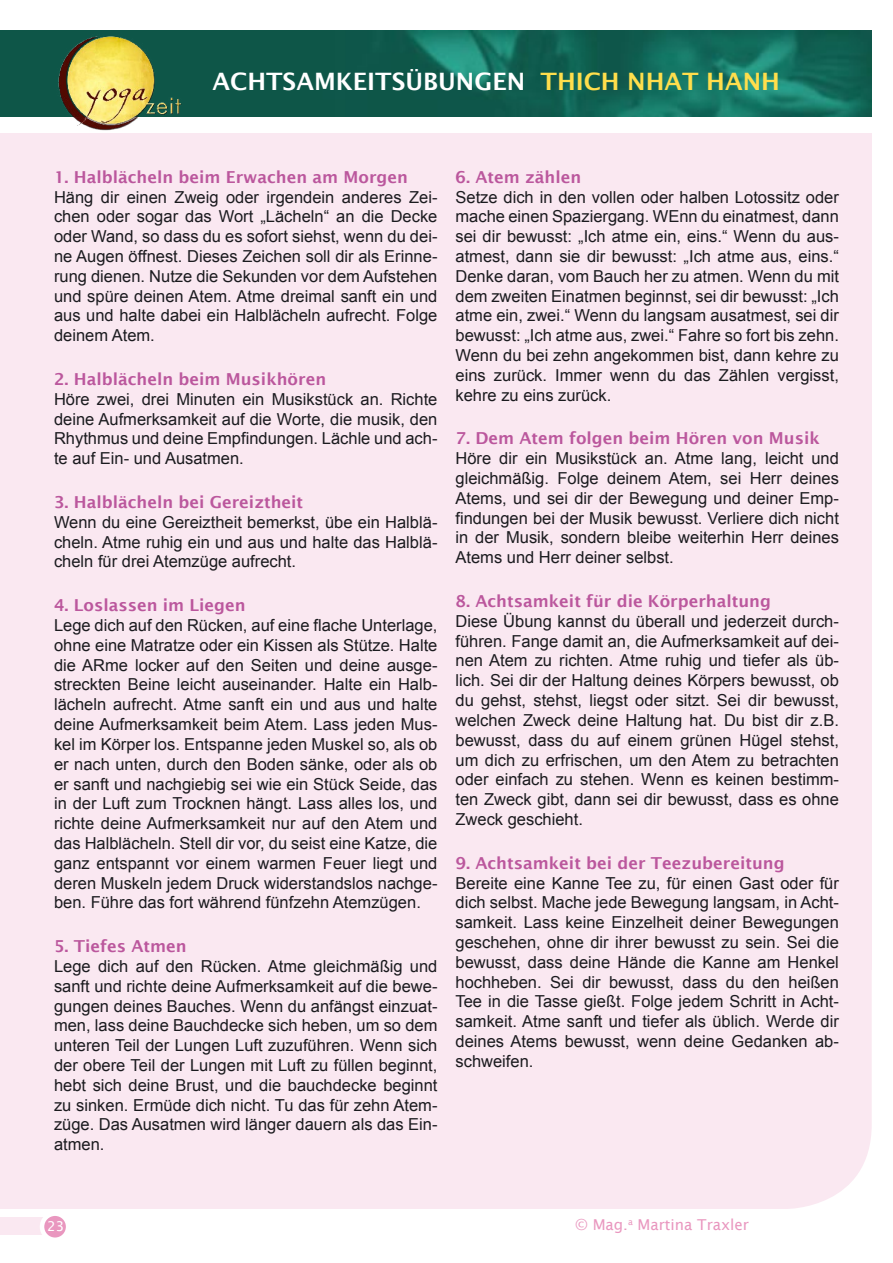
<style>
.page{position:relative;width:893px;height:1263px;background:#fff}
.page>*{position:absolute;margin:0;border:0;box-sizing:border-box;transform-origin:0 0}
.t1{font:600 24px "Lucida Sans";color:#fff}
.t2{font:16.5px/19.8px "Arial";color:#1b1b1f;text-align:justify}
.t3{font:600 16.5px "Lucida Sans";color:#bb579d}
.t4{font:15px "Lucida Sans";color:#e997bf}
.t5{font:13.5px "Lucida Sans";color:#fff}
.s1{color:#ffde4c}
</style>
<div class="page">
<div style="left:0;top:969px;width:872px;height:240px;background:#fae8f1"></div>
<img style="left:0;top:30px;width:872px;height:86px">
<div style="left:0;top:1217px;width:63px;height:17px;background:#fae8f1"></div>
<svg style="left:42px;top:1214px;width:26px;height:26px"></svg>
<div style="left:40px;top:1211px;width:30px;height:31px;border:4px solid #fff;border-radius:50%"></div>
<div style="left:0;top:133px;width:872px;height:836px;background:#fae8f1"></div>
<img style="left:37px;top:30px;width:201px;height:101px">
<p class="t1" style="left:213px;top:68px;width:569px">ACHTSAMKEITSÜBUNGEN <span class="s1">THICH NHAT HANH</span></p>
<p class="t3" style="left:54px;top:167px;width:355px">1. Halblächeln beim Erwachen am Morgen</p>
<p class="t2" style="left:54px;top:187px;width:385px">Häng dir einen Zweig oder irgendein anderes Zei&shy;chen oder sogar das Wort „Lächeln“ an die Decke oder Wand, so dass du es sofort siehst, wenn du dei&shy;ne Augen öffnest. Dieses Zeichen soll dir als Erinne&shy;rung dienen. Nutze die Sekunden vor dem Aufstehen und spüre deinen Atem. Atme dreimal sanft ein und aus und halte dabei ein Halblächeln aufrecht. Folge deinem Atem.</p>
<p class="t3" style="left:54px;top:370px;width:274px">2. Halblächeln beim Musikhören</p>
<p class="t2" style="left:54px;top:389px;width:385px">Höre zwei, drei Minuten ein Musikstück an. Richte deine Aufmerksamkeit auf die Worte, die musik, den Rhythmus und deine Empfindungen. Lächle und ach&shy;te auf Ein- und Ausatmen.</p>
<p class="t3" style="left:54px;top:493px;width:251px">3. Halblächeln bei Gereiztheit</p>
<p class="t2" style="left:54px;top:512px;width:385px">Wenn du eine Gereiztheit bemerkst, übe ein Halblä&shy;cheln. Atme ruhig ein und aus und halte das Halblä&shy;cheln für drei Atemzüge aufrecht.</p>
<p class="t3" style="left:54px;top:596px;width:193px">4. Loslassen im Liegen</p>
<p class="t2" style="left:54px;top:615px;width:385px">Lege dich auf den Rücken, auf eine flache Unterlage, ohne eine Matratze oder ein Kissen als Stütze. Halte die ARme locker auf den Seiten und deine ausge&shy;streckten Beine leicht auseinander. Halte ein Halb&shy;lächeln aufrecht. Atme sanft ein und aus und halte deine Aufmerksamkeit beim Atem. Lass jeden Mus&shy;kel im Körper los. Entspanne jeden Muskel so, als ob er nach unten, durch den Boden sänke, oder als ob er sanft und nachgiebig sei wie ein Stück Seide, das in der Luft zum Trocknen hängt. Lass alles los, und richte deine Aufmerksamkeit nur auf den Atem und das Halblächeln. Stell dir vor, du seist eine Katze, die ganz entspannt vor einem warmen Feuer liegt und deren Muskeln jedem Druck widerstandslos nachge&shy;ben. Führe das fort während fünfzehn Atemzügen.</p>
<p class="t3" style="left:54px;top:937px;width:134px">5. Tiefes Atmen</p>
<p class="t2" style="left:54px;top:956px;width:385px">Lege dich auf den Rücken. Atme gleichmäßig und sanft und richte deine Aufmerksamkeit auf die bewe&shy;gungen deines Bauches. Wenn du anfängst einzuat&shy;men, lass deine Bauchdecke sich heben, um so dem unteren Teil der Lungen Luft zuzuführen. Wenn sich der obere Teil der Lungen mit Luft zu füllen beginnt, hebt sich deine Brust, und die bauchdecke beginnt zu sinken. Ermüde dich nicht. Tu das für zehn Atem&shy;züge. Das Ausatmen wird länger dauern als das Ein&shy;atmen.</p>
<p class="t3" style="left:455px;top:167px;width:127px">6. Atem zählen</p>
<p class="t2" style="left:455px;top:187px;width:385px">Setze dich in den vollen oder halben Lotossitz oder mache einen Spaziergang. WEnn du einatmest, dann sei dir bewusst: „Ich atme ein, eins.“ Wenn du aus&shy;atmest, dann sie dir bewusst: „Ich atme aus, eins.“ Denke daran, vom Bauch her zu atmen. Wenn du mit dem zweiten Einatmen beginnst, sei dir bewusst: „Ich atme ein, zwei.“ Wenn du langsam ausatmest, sei dir bewusst: „Ich atme aus, zwei.“ Fahre so fort bis zehn.<br>Wenn du bei zehn angekommen bist, dann kehre zu eins zurück. Immer wenn du das Zählen vergisst, kehre zu eins zurück.</p>
<p class="t3" style="left:455px;top:429px;width:366px">7. Dem Atem folgen beim Hören von Musik</p>
<p class="t2" style="left:455px;top:449px;width:385px">Höre dir ein Musikstück an. Atme lang, leicht und gleichmäßig. Folge deinem Atem, sei Herr deines Atems, und sei dir der Bewegung und deiner Emp&shy;findungen bei der Musik bewusst. Verliere dich nicht in der Musik, sondern bleibe weiterhin Herr deines Atems und Herr deiner selbst.</p>
<p class="t3" style="left:455px;top:592px;width:317px">8. Achtsamkeit für die Körperhaltung</p>
<p class="t2" style="left:455px;top:611px;width:385px">Diese Übung kannst du überall und jederzeit durch&shy;führen. Fange damit an, die Aufmerksamkeit auf dei&shy;nen Atem zu richten. Atme ruhig und tiefer als üb&shy;lich. Sei dir der Haltung deines Körpers bewusst, ob du gehst, stehst, liegst oder sitzt. Sei dir bewusst, welchen Zweck deine Haltung hat. Du bist dir z.B. bewusst, dass du auf einem grünen Hügel stehst, um dich zu erfrischen, um den Atem zu betrachten oder einfach zu stehen. Wenn es keinen bestimm&shy;ten Zweck gibt, dann sei dir bewusst, dass es ohne Zweck geschieht.</p>
<p class="t3" style="left:455px;top:853px;width:331px">9. Achtsamkeit bei der Teezubereitung</p>
<p class="t2" style="left:455px;top:873px;width:385px">Bereite eine Kanne Tee zu, für einen Gast oder für dich selbst. Mache jede Bewegung langsam, in Acht&shy;samkeit. Lass keine Einzelheit deiner Bewegungen geschehen, ohne dir ihrer bewusst zu sein. Sei die bewusst, dass deine Hände die Kanne am Henkel hochheben. Sei dir bewusst, dass du den heißen Tee in die Tasse gießt. Folge jedem Schritt in Acht&shy;samkeit. Atme sanft und tiefer als üblich. Werde dir deines Atems bewusst, wenn deine Gedanken ab&shy;schweifen.</p>
<p class="t5" style="left:47px;top:1218px;width:19px">23</p>
<p class="t4" style="left:575px;top:1215px;width:175px">© Mag.<sup>a</sup> Martina Traxler</p>
</div>
